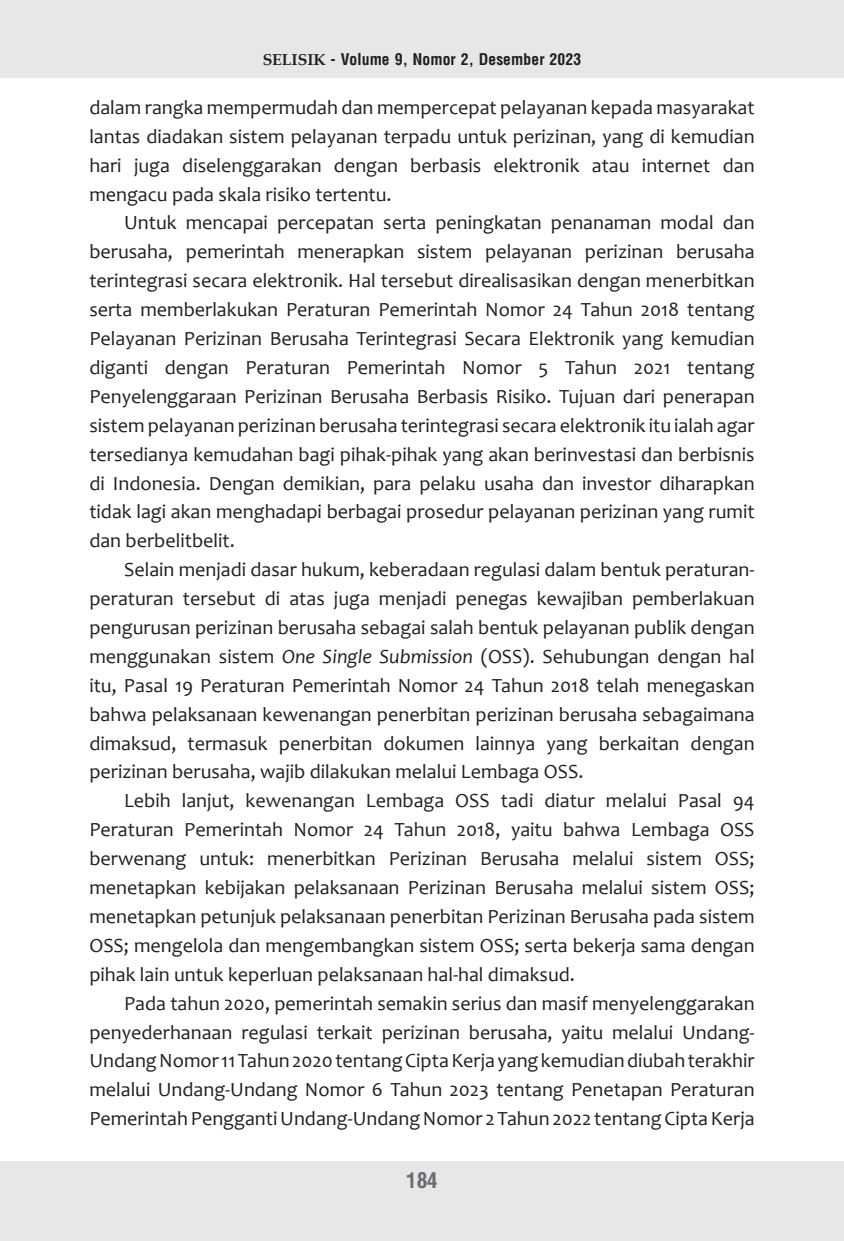
<style>
.page{position:relative;width:844px;height:1241px;background:#fff}
.page>*{position:absolute;margin:0;border:0;box-sizing:border-box;transform-origin:0 0}
.t1{font:700 21px "Arena Condensed";color:#6c6d70}
.Paragraph_1{font:20.12px/28.9px "Candara";color:#231f20;text-align:justify}
.footnote{font:20.12px/28.9px "Candara";color:#231f20;text-align:justify}
.t2{font:700 15.75px "Arena Condensed";color:#231f20}
.s1{font-family:"Book Antiqua"}
.s2{font-style:italic}
</style>
<div class="page">
<div style="left:0;top:0;width:843px;height:78px;background:#e6e7e9"></div>
<div style="left:0;top:1161px;width:843px;height:79px;background:#e6e7e9"></div>
<p class="t2" style="left:262px;top:50px;width:320px"><span class="s1">SELISIK</span> - Volume 9, Nomor 2, Desember 2023</p>
<p class="footnote" style="left:89px;top:93px;width:666px">dalam rangka mempermudah dan mempercepat pelayanan kepada masyarakat lantas diadakan sistem pelayanan terpadu untuk perizinan, yang di kemudian hari juga diselenggarakan dengan berbasis elektronik atau internet dan mengacu pada skala risiko tertentu.</p>
<p class="Paragraph_1" style="left:89px;top:208px;width:666px;text-indent:35px">Untuk mencapai percepatan serta peningkatan penanaman modal dan berusaha, pemerintah menerapkan sistem pelayanan perizinan berusaha terintegrasi secara elektronik. Hal tersebut direalisasikan dengan menerbitkan serta memberlakukan Peraturan Pemerintah Nomor 24 Tahun 2018 tentang Pelayanan Perizinan Berusaha Terintegrasi Secara Elektronik yang kemudian diganti dengan Peraturan Pemerintah Nomor 5 Tahun 2021 tentang Penyelenggaraan Perizinan Berusaha Berbasis Risiko. Tujuan dari penerapan sistem pelayanan perizinan berusaha terintegrasi secara elektronik itu ialah agar tersedianya kemudahan bagi pihak-pihak yang akan berinvestasi dan berbisnis di Indonesia. Dengan demikian, para pelaku usaha dan investor diharapkan tidak lagi akan menghadapi berbagai prosedur pelayanan perizinan yang rumit dan berbelitbelit.</p>
<p class="Paragraph_1" style="left:89px;top:555px;width:666px;text-indent:35px">Selain menjadi dasar hukum, keberadaan regulasi dalam bentuk peraturan&shy;peraturan tersebut di atas juga menjadi penegas kewajiban pemberlakuan pengurusan perizinan berusaha sebagai salah bentuk pelayanan publik dengan menggunakan sistem <span class="s2">One Single Submission</span> (OSS). Sehubungan dengan hal itu, Pasal 19 Peraturan Pemerintah Nomor 24 Tahun 2018 telah menegaskan bahwa pelaksanaan kewenangan penerbitan perizinan berusaha sebagaimana dimaksud, termasuk penerbitan dokumen lainnya yang berkaitan dengan perizinan berusaha, wajib dilakukan melalui Lembaga OSS.</p>
<p class="Paragraph_1" style="left:89px;top:786px;width:666px;text-indent:35px">Lebih lanjut, kewenangan Lembaga OSS tadi diatur melalui Pasal 94<br>Peraturan Pemerintah Nomor 24 Tahun 2018, yaitu bahwa Lembaga OSS berwenang untuk: menerbitkan Perizinan Berusaha melalui sistem OSS; menetapkan kebijakan pelaksanaan Perizinan Berusaha melalui sistem OSS; menetapkan petunjuk pelaksanaan penerbitan Perizinan Berusaha pada sistem OSS; mengelola dan mengembangkan sistem OSS; serta bekerja sama dengan pihak lain untuk keperluan pelaksanaan hal-hal dimaksud.</p>
<p class="Paragraph_1" style="left:89px;top:988px;width:666px;text-indent:35px">Pada tahun 2020, pemerintah semakin serius dan masif menyelenggarakan penyederhanaan regulasi terkait perizinan berusaha, yaitu melalui Undang-Undang Nomor 11 Tahun 2020 tentang Cipta Kerja yang kemudian diubah terakhir melalui Undang-Undang Nomor 6 Tahun 2023 tentang Penetapan Peraturan Pemerintah Pengganti Undang-Undang Nomor 2 Tahun 2022 tentang Cipta Kerja</p>
<p class="t1" style="left:406px;top:1167px;width:33px">184</p>
</div>
